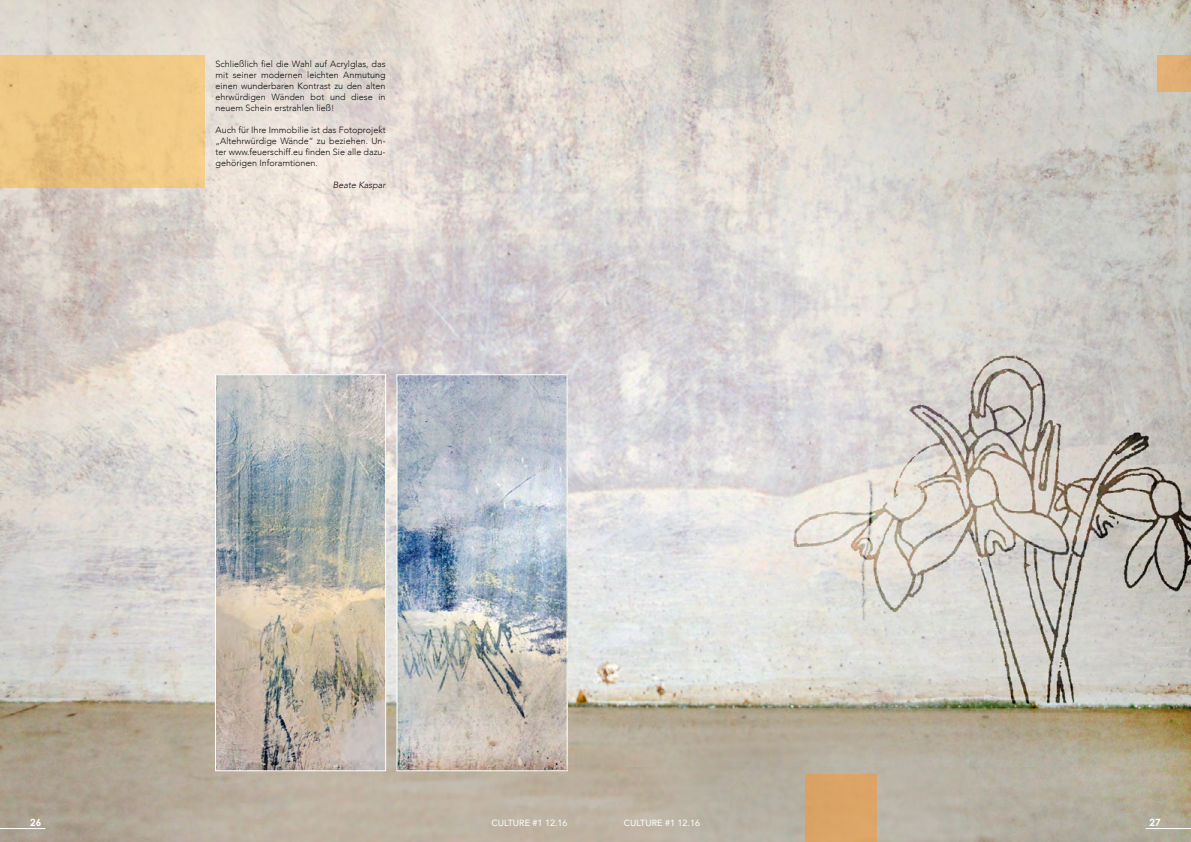
<style>
.page{position:relative;width:1191px;height:842px;background:#fff}
.page>*{position:absolute;margin:0;border:0;box-sizing:border-box;transform-origin:0 0}
.t1{font:700 10px "Century Gothic";color:#fff}
.t2{font:300 9px/11px "Avenir";color:#121212;text-align:justify}
.t3{font:9px "Avenir";color:#fff}
.t4{font:italic 300 9px "Avenir";color:#121212}
</style>
<div class="page">
<img style="left:0;top:0;width:1191px;height:842px">
<div style="left:0;top:56px;width:204px;height:132px;background:linear-gradient(to right,#e8c27e,#f2cb87)"></div>
<div style="left:805px;top:774px;width:72px;height:68px;background:#dba466"></div>
<div style="left:1157px;top:56px;width:34px;height:36px;background:#e2af74"></div>
<img style="left:217px;top:376px;width:167px;height:393px">
<div style="left:215px;top:374px;width:171px;height:397px;border:1px solid #fff"></div>
<img style="left:398px;top:376px;width:167px;height:393px">
<div style="left:396px;top:374px;width:171px;height:397px;border:1px solid #fff"></div>
<hr style="left:0;top:828px;width:45px;height:1px;background:#fff">
<hr style="left:1145px;top:828px;width:46px;height:1px;background:#fff">
<p class="t2" style="left:215px;top:58px;width:172px">Schließlich fiel die Wahl auf Acrylglas, das mit seiner modernen leichten Anmutung einen wunderbaren Kontrast zu den alten ehrwürdigen Wänden bot und diese in neuem Schein erstrahlen ließ!</p>
<p class="t2" style="left:215px;top:124px;width:172px">Auch für Ihre Immobilie ist das Fotoprojekt „Altehrwürdige Wände“ zu beziehen. Un&shy;ter www.feuerschiff.eu finden Sie alle dazu&shy;gehörigen Inforamtionen.</p>
<p class="t4" style="left:333px;top:179px;width:54px">Beate Kaspar</p>
<p class="t1" style="left:30px;top:816px;width:13px">26</p>
<p class="t3" style="left:491px;top:815px;width:78px">CULTURE #1 12.16</p>
<p class="t3" style="left:624px;top:815px;width:78px">CULTURE #1 12.16</p>
<p class="t1" style="left:1149px;top:816px;width:13px">27</p>
</div>
